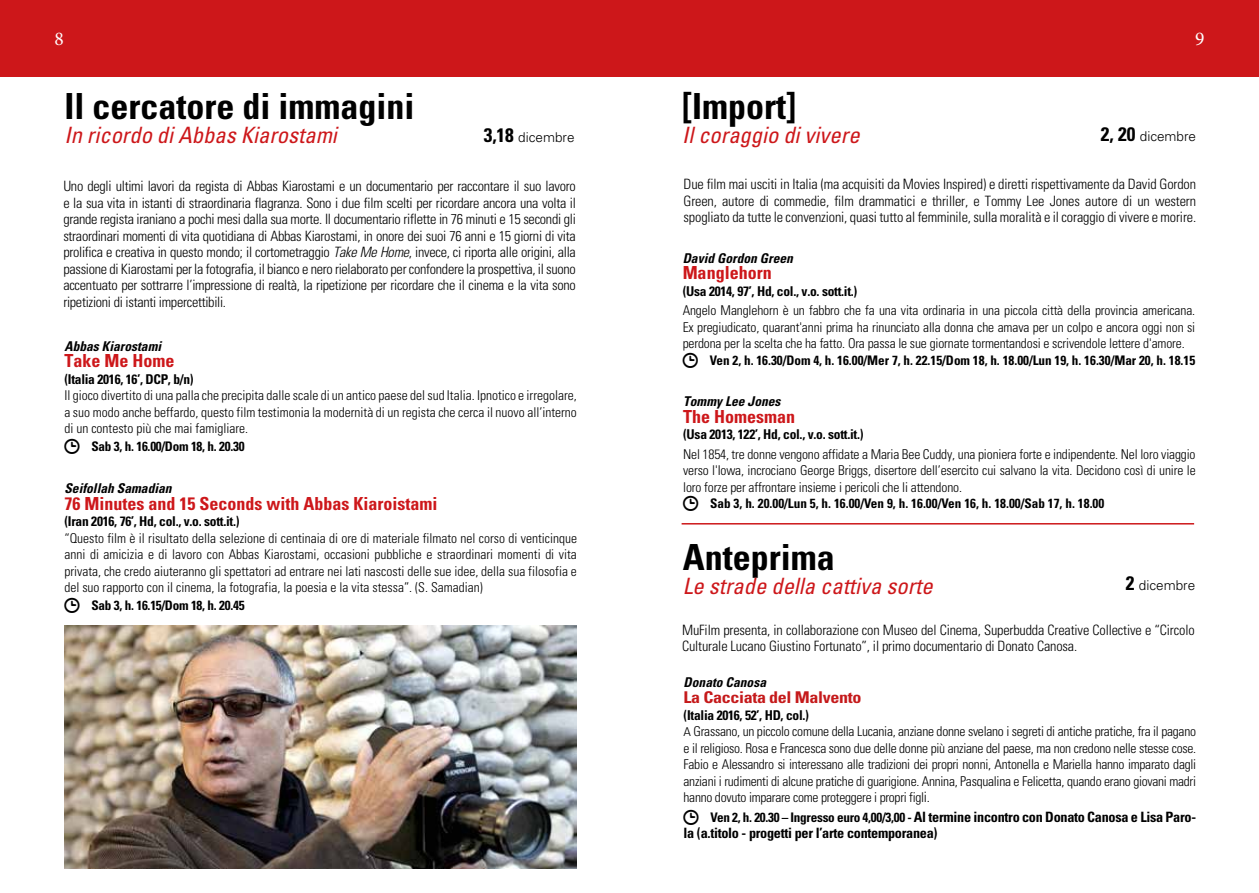
<style>
.page{position:relative;width:1259px;height:893px;background:#fff}
.page>*{position:absolute;margin:0;border:0;box-sizing:border-box;transform-origin:0 0}
.t1{font:700 condensed 36px "Univers";color:#000}
.t2{font:italic condensed 22.5px "Univers";color:#cd171a}
.t3{font:19.5px "Minion Pro";color:#fff}
.t4{font:700 condensed 18px "Univers";color:#cd171a}
.t5{font:700 condensed 16.2px "Univers";letter-spacing:-.02em;color:#c51a1b;scale:1.11 1}
.t6{font:300 condensed 14.25px/16.5px "Univers";letter-spacing:-.01em;color:#000;text-align:justify}
.t7{font:700 condensed 14.25px/16.5px "Univers";letter-spacing:-.02em;color:#000}
.t8{font:300 condensed 13.5px/16.5px "Univers";letter-spacing:-.02em;color:#000;text-align:justify}
.t9{font:700 condensed 13.5px "Univers";letter-spacing:-.02em;color:#000}
.t10{font:italic 700 condensed 13.5px "Univers";color:#000}
.t11{font:300 13.5px "Univers";color:#000}
.t12{font:700 condensed 13.2px "Univers";color:#000}
.t13{font:700 condensed 13.2px "Univers";letter-spacing:-.02em;color:#000}
.s1{font-weight:700;font-stretch:condensed;font-size:19.5px}
.s2{font-style:italic}
.s3{font-weight:700}
.s4{font-size:12.15px}
.s5{font-size:14.25px}
.s6{font-size:13.2px}
</style>
<div class="page">
<div style="left:0;top:0;width:1259px;height:77px;background:#cd171a"></div>
<img style="left:64px;top:626px;width:513px;height:242px">
<hr style="left:681px;top:523px;width:513px;height:1px;background:#cd171a">
<h3 class="t3" style="left:54px;top:26px;width:11px">8</h3>
<h3 class="t3" style="left:1195px;top:26px;width:11px">9</h3>
<h1 class="t1" style="left:64px;top:84px;width:351px">Il cercatore di immagini</h1>
<h2 class="t2" style="left:64px;top:121px;width:274px">In ricordo di Abbas Kiarostami</h2>
<p class="t11" style="left:484px;top:129px;width:92px"><span class="s1">3,18</span> dicembre</p>
<p class="t6" style="left:63px;top:178px;width:514px">Uno degli ultimi lavori da regista di Abbas Kiarostami e un documentario per raccontare il suo lavoro e la sua vita in istanti di straordinaria flagranza. Sono i due film scelti per ricordare ancora una volta il grande regista iraniano a pochi mesi dalla sua morte. Il documentario riflette in 76 minuti e 15 secondi gli straordinari momenti di vita quotidiana di Abbas Kiarostami, in onore dei suoi 76 anni e 15 giorni di vita prolifica e creativa in questo mondo; il cortometraggio <span class="s2">Take Me Home</span>, invece, ci riporta alle origini, alla passione di Kiarostami per la fotografia, il bianco e nero rielaborato per confondere la prospettiva, il suono accentuato per sottrarre l’impressione di realtà, la ripetizione per ricordare che il cinema e la vita sono ripetizioni di istanti impercettibili.</p>
<p class="t10" style="left:64px;top:338px;width:98px">Abbas Kiarostami</p>
<h3 class="t4" style="left:64px;top:350px;width:111px">Take Me Home</h3>
<p class="t9" style="left:64px;top:371px;width:131px">(Italia 2016, 16’, DCP, b/n)</p>
<p class="t8" style="left:64px;top:387px;width:514px">Il gioco divertito di una palla che precipita dalle scale di un antico paese del sud Italia. Ipnotico e irregolare, a suo modo anche beffardo, questo film testimonia la modernità di un regista che cerca il nuovo all’interno di un contesto più che mai famigliare.</p>
<p class="t13" style="left:91px;top:439px;width:155px">Sab 3, h. 16.00/Dom 18, h. 20.30</p>
<p class="t10" style="left:64px;top:480px;width:109px">Seifollah Samadian</p>
<h3 class="t4" style="left:64px;top:492px;width:374px">76 Minutes and 15 Seconds with Abbas Kiaroistami</h3>
<p class="t9" style="left:64px;top:513px;width:177px">(Iran 2016, 76’, Hd, col., v.o. sott.it.)</p>
<p class="t8" style="left:64px;top:530px;width:514px">“Questo film è il risultato della selezione di centinaia di ore di materiale filmato nel corso di venticinque anni di amicizia e di lavoro con Abbas Kiarostami, occasioni pubbliche e straordinari momenti di vita privata, che credo aiuteranno gli spettatori ad entrare nei lati nascosti delle sue idee, della sua filosofia e del suo rapporto con il cinema, la fotografia, la poesia e la vita stessa”. (S. Samadian)</p>
<p class="t13" style="left:91px;top:598px;width:155px">Sab 3, h. 16.15/Dom 18, h. 20.45</p>
<h1 class="t1" style="left:682px;top:84px;width:116px">[Import]</h1>
<h2 class="t2" style="left:682px;top:121px;width:179px">Il coraggio di vivere</h2>
<p class="t11" style="left:1100px;top:128px;width:97px"><span class="s1">2, 20</span> dicembre</p>
<p class="t6" style="left:683px;top:176px;width:514px">Due film mai usciti in Italia (ma acquisiti da Movies Inspired) e diretti rispettivamente da David Gordon Green, autore di commedie, film drammatici e thriller, e Tommy Lee Jones autore di un western spogliato da tutte le convenzioni, quasi tutto al femminile, sulla moralità e il coraggio di vivere e morire.</p>
<p class="t10" style="left:682px;top:250px;width:112px">David Gordon Green</p>
<h3 class="t4" style="left:682px;top:262px;width:90px">Manglehorn</h3>
<p class="t9" style="left:682px;top:283px;width:176px">(Usa 2014, 97’, Hd, col., v.o. sott.it.)</p>
<p class="t8" style="left:682px;top:302px;width:514px">Angelo Manglehorn è un fabbro che fa una vita ordinaria in una piccola città della provincia americana.<br>Ex pregiudicato, quarant'anni prima ha rinunciato alla donna che amava per un colpo e ancora oggi non si perdona per la scelta che ha fatto. Ora passa le sue giornate tormentandosi e scrivendole lettere d'amore.</p>
<p class="t12" style="left:709px;top:352px;width:487px">Ven 2, h. 16.30/Dom 4, h. 16.00/Mer 7, h. 22.15/Dom 18, h. 18.00/Lun 19, h. 16.30/Mar 20, h. 18.15</p>
<p class="t10" style="left:683px;top:393px;width:99px">Tommy Lee Jones</p>
<h3 class="t4" style="left:683px;top:405px;width:113px">The Homesman</h3>
<p class="t9" style="left:683px;top:426px;width:182px">(Usa 2013, 122’, Hd, col., v.o. sott.it.)</p>
<p class="t8" style="left:683px;top:446px;width:514px">Nel 1854, tre donne vengono affidate a Maria Bee Cuddy, una pioniera forte e indipendente. Nel loro viaggio verso l'Iowa, incrociano George Briggs, disertore dell’esercito cui salvano la vita. Decidono così di unire le loro forze per affrontare insieme i pericoli che li attendono.</p>
<p class="t12" style="left:710px;top:496px;width:396px">Sab 3, h. 20.00/Lun 5, h. 16.00/Ven 9, h. 16.00/Ven 16, h. 18.00/Sab 17, h. 18.00</p>
<h1 class="t1" style="left:682px;top:535px;width:153px">Anteprima</h1>
<h2 class="t2" style="left:682px;top:571px;width:251px">Le strade della cattiva sorte</h2>
<p class="t6" style="left:682px;top:622px;width:514px">MuFilm presenta, in collaborazione con Museo del Cinema, Superbudda Creative Collective e “Circolo<br>Culturale Lucano Giustino Fortunato”, il primo documentario di Donato Canosa.</p>
<p class="t11" style="left:1126px;top:577px;width:71px"><span class="s1">2</span> dicembre</p>
<p class="t10" style="left:683px;top:674px;width:84px">Donato Canosa</p>
<p class="t5" style="left:683px;top:688px;width:162px">La Cacciata del Malvento</p>
<p class="t8" style="left:683px;top:707px;width:514px;text-align:left"><span class="s3">(Italia 2016, 52’, HD, col.)<br></span><span class="s4">A</span> Grassano, un piccolo comune della Lucania, anziane donne svelano i segreti di antiche pratiche, fra il pagano e il religioso. Rosa e Francesca sono due delle donne più anziane del paese, ma non credono nelle stesse cose.<br>Fabio e Alessandro si interessano alle tradizioni dei propri nonni, Antonella e Mariella hanno imparato dagli anziani i rudimenti di alcune pratiche di guarigione. Annina, Pasqualina e Felicetta, quando erano giovani madri hanno dovuto imparare come proteggere i propri figl<span class="s5">i.</span></p>
<p class="t7" style="left:683px;top:808px;width:514px;text-indent:27px"><span class="s6">Ven 2, h. 20.30 – Ingresso euro 4,00/3,00 -</span> Al termine incontro con Donato Canosa e Lisa Paro&shy;la (a.titolo - progetti per l’arte contemporanea)</p>
</div>
